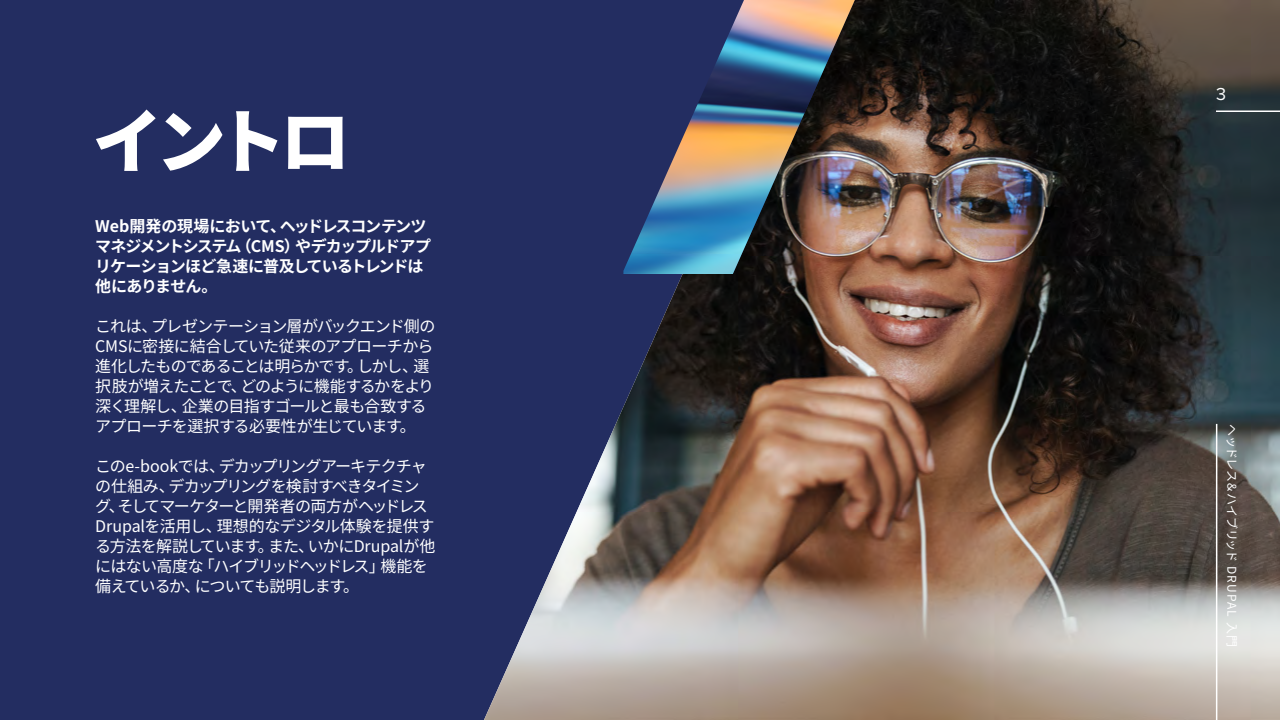
<style>
.page{position:relative;width:1280px;height:720px;background:#fff}
.page>*{position:absolute;margin:0;border:0;box-sizing:border-box;transform-origin:0 0}
.t1{font:900 70px "Noto Sans CJ Kjp";color:#fff}
.t2{font:18px "Proxima Nova";color:#fff}
.t3{font:16px/20px "Noto Sans CJ Kjp";letter-spacing:-.055em;color:#fff}
.t4{font:700 16px/20px "Noto Sans CJ Kjp";letter-spacing:-.06em;color:#fff}
.t5{font:12px "Noto Sans CJ Kjp";letter-spacing:-.005em;color:#fff}
</style>
<div class="page">
<div style="left:0;top:0;width:484px;height:720px;background:#232d61"></div>
<img style="left:484px;top:0;width:796px;height:720px">
<img style="left:623px;top:0;width:232px;height:274px">
<hr style="left:1216px;top:110px;width:64px;height:2px;background:#fff">
<hr style="left:1216px;top:424px;width:1px;height:296px;background:#fff">
<h1 class="t1" style="left:92px;top:102px;width:259px">イントロ</h1>
<p class="t4" style="left:95px;top:216px;width:337px">Web開発の現場において、ヘッドレスコンテンツマネジメントシステム（CMS）やデカップルドアプリケーションほど急速に普及しているトレンドは他にありません。</p>
<p class="t3" style="left:95px;top:316px;width:342px">これは、プレゼンテーション層がバックエンド側の<br>CMSに密接に結合していた従来のアプローチから進化したものであることは明らかです。しかし、選択肢が増えたことで、どのように機能するかをより深く理解し、企業の目指すゴールと最も合致するアプローチを選択する必要性が生じています。</p>
<p class="t3" style="left:95px;top:456px;width:342px">このe-bookでは、デカップリングアーキテクチャの仕組み、デカップリングを検討すべきタイミング、そしてマーケターと開発者の両方がヘッドレス<br>Drupalを活用し、理想的なデジタル体験を提供する方法を解説しています。また、いかにDrupalが他にはない高度な「ハイブリッドヘッドレス」機能を備えているか、についても説明します。</p>
<p class="t2" style="left:1216px;top:81px;width:12px">3</p>
<p class="t5" style="left:1239px;top:424px;width:225px;rotate:90deg">ヘッドレス＆ハイブリッド DRUPAL 入門</p>
</div>
